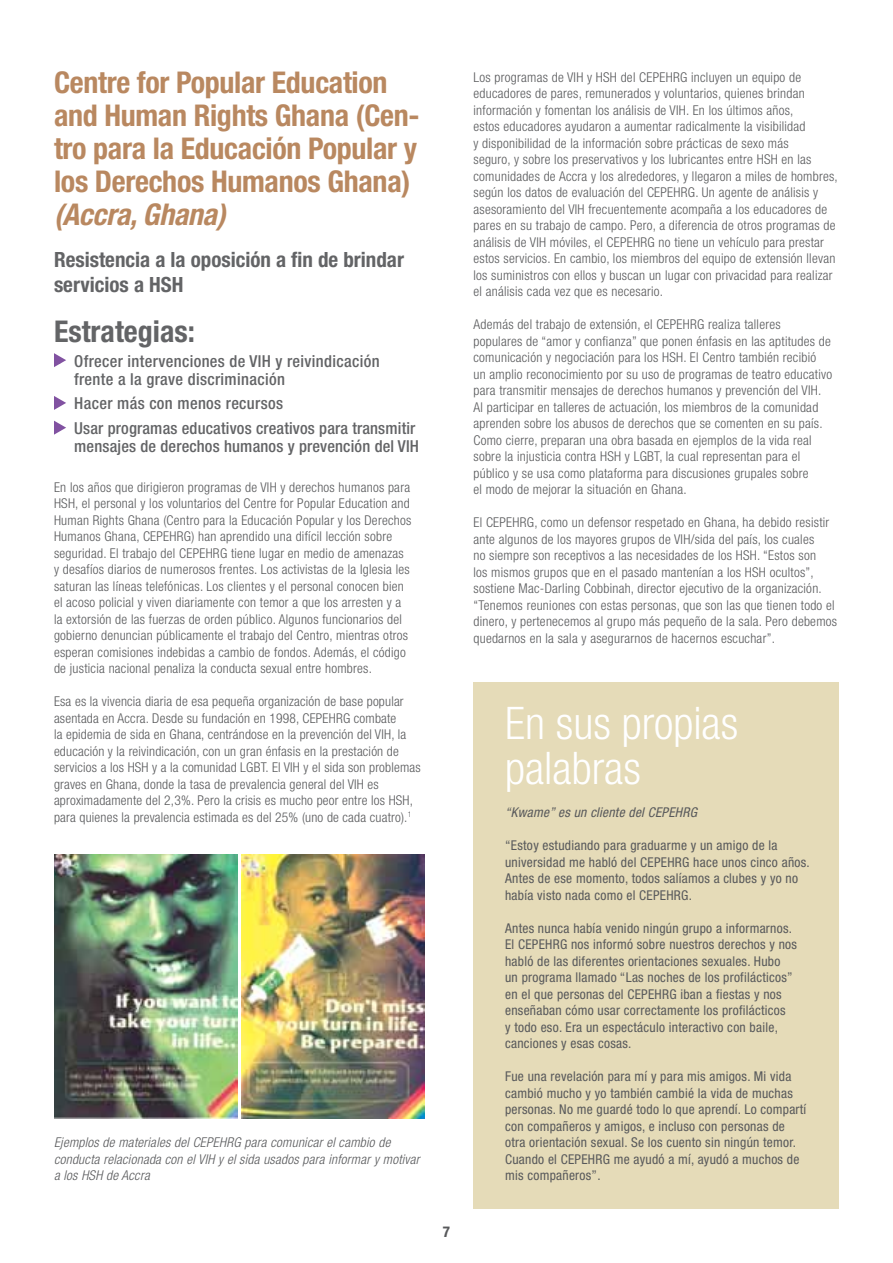
<style>
.page{position:relative;width:893px;height:1263px;background:#fff}
.page>*{position:absolute;margin:0;border:0;box-sizing:border-box;transform-origin:0 0}
.t1{font:300 condensed 45px/45px "Helvetica Neue LT Std";color:#fff}
.t2{font:700 condensed 30px/33px "Helvetica Neue LT Std";letter-spacing:-.01em;color:#b98860}
.t3{font:italic 700 condensed 30px "Helvetica Neue LT Std";letter-spacing:-.01em;color:#b98860}
.t4{font:700 condensed 30px "Helvetica Neue LT Std";color:#636466}
.t5{font:700 condensed 21px/25.2px "Helvetica Neue LT Std";color:#636466}
.t6{font:500 condensed 16.5px/18px "Helvetica Neue LT Std";letter-spacing:.015em;color:#636466}
.t7{font:700 condensed 15px "Helvetica Neue LT Std";color:#58595b}
.t8{font:300 condensed 13.5px/16.5px "Helvetica Neue LT Std";letter-spacing:.02em;color:#58595b}
.t9{font:condensed 13.5px/16.5px "Helvetica Neue LT Std";letter-spacing:.02em;color:#58595b}
.t10{font:italic 300 condensed 13.5px/16.5px "Helvetica Neue LT Std";letter-spacing:.02em;color:#58595b}
.t11{font:italic condensed 13.5px "Helvetica Neue LT Std";letter-spacing:.02em;color:#58595b}
</style>
<div class="page">
<img style="left:54px;top:855px;width:183px;height:263px">
<img style="left:242px;top:855px;width:183px;height:263px">
<div style="left:473px;top:682px;width:366px;height:527px;background:#e5dbb8"></div>
<svg style="left:54px;top:353px;width:12px;height:14px"></svg>
<svg style="left:54px;top:396px;width:12px;height:14px"></svg>
<svg style="left:54px;top:421px;width:12px;height:14px"></svg>
<h2 class="t2" style="left:54px;top:66px;width:367px">Centre for Popular Education and Human Rights Ghana (Cen&shy;tro para la Educación Popular y los Derechos Humanos Ghana)</h2>
<h2 class="t3" style="left:54px;top:197px;width:173px">(Accra, Ghana)</h2>
<h3 class="t5" style="left:54px;top:247px;width:352px">Resistencia a la oposición a fin de brindar servicios a HSH</h3>
<h2 class="t4" style="left:54px;top:313px;width:142px">Estrategias:</h2>
<p class="t6" style="left:74px;top:352px;width:307px;text-indent:-20px">• Ofrecer intervenciones de VIH y reivindicación frente a la grave discriminación</p>
<p class="t6" style="left:54px;top:394px;width:231px">• Hacer más con menos recursos</p>
<p class="t6" style="left:54px;top:419px;width:366px;text-align:right">• Usar programas educativos creativos para transmitir mensajes de derechos humanos y prevención del VIH</p>
<p class="t8" style="left:54px;top:479px;width:359px">En los años que dirigieron programas de VIH y derechos humanos para HSH, el personal y los voluntarios del Centre for Popular Education and Human Rights Ghana (Centro para la Educación Popular y los Derechos Humanos Ghana, CEPEHRG) han aprendido una difícil lección sobre seguridad. El trabajo del CEPEHRG tiene lugar en medio de amenazas y desafíos diarios de numerosos frentes. Los activistas de la Iglesia les saturan las líneas telefónicas. Los clientes y el personal conocen bien el acoso policial y viven diariamente con temor a que los arresten y a la extorsión de las fuerzas de orden público. Algunos funcionarios del gobierno denuncian públicamente el trabajo del Centro, mientras otros esperan comisiones indebidas a cambio de fondos. Además, el código de justicia nacional penaliza la conducta sexual entre hombres.</p>
<p class="t8" style="left:54px;top:693px;width:368px">Esa es la vivencia diaria de esa pequeña organización de base popular asentada en Accra. Desde su fundación en 1998, CEPEHRG combate<br>la epidemia de sida en Ghana, centrándose en la prevención del VIH, la educación y la reivindicación, con un gran énfasis en la prestación de servicios a los HSH y a la comunidad LGBT. El VIH y el sida son problemas graves en Ghana, donde la tasa de prevalencia general del VIH es aproximadamente del 2,3%. Pero la crisis es mucho peor entre los HSH, para quienes la prevalencia estimada es del 25% (uno de cada cuatro).<sup>1</sup></p>
<p class="t10" style="left:54px;top:1135px;width:367px">Ejemplos de materiales del CEPEHRG para comunicar el cambio de conducta relacionada con el VIH y el sida usados para informar y motivar a los HSH de Accra</p>
<p class="t7" style="left:443px;top:1223px;width:9px">7</p>
<p class="t8" style="left:473px;top:69px;width:366px">Los programas de VIH y HSH del CEPEHRG incluyen un equipo de educadores de pares, remunerados y voluntarios, quienes brindan información y fomentan los análisis de VIH. En los últimos años,<br>estos educadores ayudaron a aumentar radicalmente la visibilidad<br>y disponibilidad de la información sobre prácticas de sexo más<br>seguro, y sobre los preservativos y los lubricantes entre HSH en las comunidades de Accra y los alrededores, y llegaron a miles de hombres, según los datos de evaluación del CEPEHRG. Un agente de análisis y asesoramiento del VIH frecuentemente acompaña a los educadores de pares en su trabajo de campo. Pero, a diferencia de otros programas de análisis de VIH móviles, el CEPEHRG no tiene un vehículo para prestar estos servicios. En cambio, los miembros del equipo de extensión llevan los suministros con ellos y buscan un lugar con privacidad para realizar el análisis cada vez que es necesario.</p>
<p class="t8" style="left:473px;top:316px;width:360px">Además del trabajo de extensión, el CEPEHRG realiza talleres populares de “amor y confianza” que ponen énfasis en las aptitudes de comunicación y negociación para los HSH. El Centro también recibió<br>un amplio reconocimiento por su uso de programas de teatro educativo para transmitir mensajes de derechos humanos y prevención del VIH.<br>Al participar en talleres de actuación, los miembros de la comunidad aprenden sobre los abusos de derechos que se comenten en su país.<br>Como cierre, preparan una obra basada en ejemplos de la vida real sobre la injusticia contra HSH y LGBT, la cual representan para el público y se usa como plataforma para discusiones grupales sobre<br>el modo de mejorar la situación en Ghana.</p>
<p class="t8" style="left:473px;top:514px;width:365px">El CEPEHRG, como un defensor respetado en Ghana, ha debido resistir ante algunos de los mayores grupos de VIH/sida del país, los cuales<br>no siempre son receptivos a las necesidades de los HSH. “Estos son<br>los mismos grupos que en el pasado mantenían a los HSH ocultos”, sostiene Mac-Darling Cobbinah, director ejecutivo de la organización. “Tenemos reuniones con estas personas, que son las que tienen todo el dinero, y pertenecemos al grupo más pequeño de la sala. Pero debemos quedarnos en la sala y asegurarnos de hacernos escuchar”.</p>
<h1 class="t1" style="left:505px;top:700px;width:235px">En sus propias palabras</h1>
<p class="t11" style="left:505px;top:805px;width:193px">“Kwame” es un cliente del CEPEHRG</p>
<p class="t9" style="left:505px;top:837px;width:306px">“Estoy estudiando para graduarme y un amigo de la universidad me habló del CEPEHRG hace unos cinco años.<br>Antes de ese momento, todos salíamos a clubes y yo no había visto nada como el CEPEHRG.</p>
<p class="t9" style="left:505px;top:920px;width:293px">Antes nunca había venido ningún grupo a informarnos.<br>El CEPEHRG nos informó sobre nuestros derechos y nos habló de las diferentes orientaciones sexuales. Hubo<br>un programa llamado “Las noches de los profilácticos” en el que personas del CEPEHRG iban a fiestas y nos enseñaban cómo usar correctamente los profilácticos<br>y todo eso. Era un espectáculo interactivo con baile, canciones y esas cosas.</p>
<p class="t9" style="left:505px;top:1068px;width:303px">Fue una revelación para mí y para mis amigos. Mi vida cambió mucho y yo también cambié la vida de muchas personas. No me guardé todo lo que aprendí. Lo compartí con compañeros y amigos, e incluso con personas de otra orientación sexual. Se los cuento sin ningún temor.<br>Cuando el CEPEHRG me ayudó a mí, ayudó a muchos de mis compañeros”.</p>
</div>
